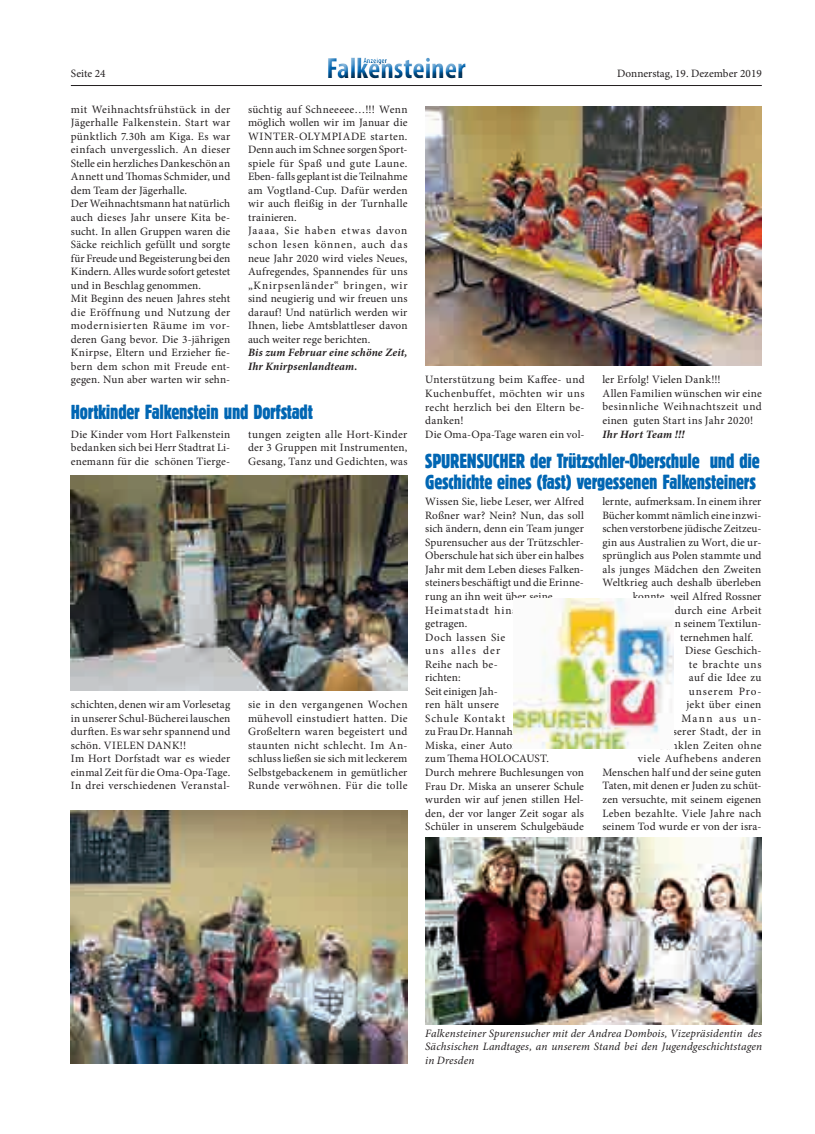
<style>
.page{position:relative;width:815px;height:1134px;background:#fff}
.page>*{position:absolute;margin:0;border:0;box-sizing:border-box;transform-origin:0 0}
.t1{font:700 condensed 29.38px "Myriad Pro";color:#0166b3}
.t2{font:21.25px/21.2px "Block D Regu Extr Cond";letter-spacing:-.01em;color:#0166b3}
.t3{font:11.25px/13.5px "Minion Pro";letter-spacing:.015em;color:#231f20}
.t4{font:italic 11.25px/13.5px "Minion Pro";letter-spacing:.01em;color:#231f20;text-align:justify}
.t5{font:italic 700 11.25px/13.5px "Minion Pro";letter-spacing:.015em;color:#231f20}
.t6{font:11.25px "Minion Pro";letter-spacing:.035em;color:#231f20}
.t7{font:11.25px "Minion Pro";letter-spacing:.045em;color:#231f20}
.t8{font:11.25px "Minion Pro";letter-spacing:.07em;color:#231f20}
.t9{font:11.25px "Minion Pro";letter-spacing:.11em;color:#231f20}
.t10{font:700 condensed 7.75px "Myriad Pro";color:#0166b3}
</style>
<div class="page">
<hr style="left:71px;top:85px;width:691px;height:1px;background:#231f20">
<div style="left:317px;top:48px;width:161px;height:39px;background:#fff"></div>
<div style="left:321px;top:52px;width:154px;height:35px;background:#231f20;opacity:.75"></div>
<img style="left:71px;top:476px;width:336px;height:215px">
<img style="left:425px;top:106px;width:337px;height:259px">
<img style="left:71px;top:811px;width:336px;height:252px">
<img style="left:425px;top:838px;width:337px;height:186px">
<img style="left:514px;top:598px;width:159px;height:150px">
<p class="t10" style="left:363px;top:56px;width:25px">Anzeiger</p>
<h1 class="t1" style="left:326px;top:50px;width:141px">Falkensteiner</h1>
<p class="t3" style="left:71px;top:67px;width:36px">Seite 24</p>
<p class="t3" style="left:617px;top:67px;width:146px">Donnerstag, 19. Dezember 2019</p>
<p class="t3" style="left:71px;top:102px;width:161px">mit Weihnachtsfrühstück in der<br>Jägerhalle Falkenstein. Start war pünktlich 7.30h am Kiga. Es war einfach unvergesslich. An dieser<br>Stelle ein herzliches Dankeschön an<br>Annett und Thomas Schmider, und dem Team der Jägerhalle.<br>Der Weihnachtsmann hat natürlich auch dieses Jahr unsere Kita be&shy;sucht. In allen Gruppen waren die<br>Säcke reichlich gefüllt und sorgte für Freude und Begeisterung bei den<br>Kindern. Alles wurde sofort getestet und in Beschlag genommen.<br>Mit Beginn des neuen Jahres steht die Eröffnung und Nutzung der modernisierten Räume im vor&shy;deren Gang bevor. Die 3-jährigen<br>Knirpse, Eltern und Erzieher fie&shy;bern dem schon mit Freude ent&shy;gegen. Nun aber warten wir sehn-</p>
<p class="t3" style="left:248px;top:102px;width:161px">süchtig auf Schneeeee…!!! Wenn möglich wollen wir im Januar die<br>WINTER-OLYMPIADE starten.<br>Denn auch im Schnee sorgen Sport&shy;spiele für Spaß und gute Laune.<br>Eben- falls geplant ist die Teilnahme am Vogtland-Cup. Dafür werden wir auch fleißig in der Turnhalle trainieren.<br>Jaaaa, Sie haben etwas davon schon lesen können, auch das neue Jahr 2020 wird vieles Neues,<br>Aufregendes, Spannendes für uns „Knirpsenländer“ bringen, wir sind neugierig und wir freuen uns darauf! Und natürlich werden wir<br>Ihnen, liebe Amtsblattleser davon auch weiter rege berichten.</p>
<p class="t5" style="left:248px;top:346px;width:161px">Bis zum Februar eine schöne Zeit,<br>Ihr Knirpsenlandteam.</p>
<h2 class="t2" style="left:71px;top:401px;width:243px">Hortkinder Falkenstein und Dorfstadt</h2>
<p class="t3" style="left:71px;top:427px;width:161px;text-align:justify">Die Kinder vom Hort Falkenstein bedanken sich bei Herr Stadtrat Li&shy;enemann für die schönen Tierge-</p>
<p class="t3" style="left:248px;top:427px;width:161px;text-align:justify">tungen zeigten alle Hort-Kinder der 3 Gruppen mit Instrumenten, Gesang, Tanz und Gedichten, was</p>
<p class="t3" style="left:71px;top:698px;width:161px">schichten, denen wir am Vorlesetag in unserer Schul-Bücherei lauschen durften. Es war sehr spannend und schön. VIELEN DANK!!<br>Im Hort Dorfstadt war es wieder einmal Zeit für die Oma-Opa-Tage.<br>In drei verschiedenen Veranstal-</p>
<p class="t3" style="left:248px;top:698px;width:161px;text-align:justify">sie in den vergangenen Wochen mühevoll einstudiert hatten. Die Großeltern waren begeistert und staunten nicht schlecht. Im An&shy;schluss ließen sie sich mit leckerem Selbstgebackenem in gemütlicher Runde verwöhnen. Für die tolle</p>
<p class="t3" style="left:425px;top:373px;width:161px">Unterstützung beim Kaffee- und<br>Kuchenbuffet, möchten wir uns recht herzlich bei den Eltern be&shy;danken!<br>Die Oma-Opa-Tage waren ein vol-</p>
<p class="t3" style="left:602px;top:373px;width:161px">ler Erfolg! Vielen Dank!!!<br>Allen Familien wünschen wir eine besinnliche Weihnachtszeit und einen guten Start ins Jahr 2020!</p>
<p class="t5" style="left:602px;top:427px;width:84px">Ihr Hort Team !!!</p>
<h2 class="t2" style="left:425px;top:450px;width:336px">SPURENSUCHER der Trützschler-Oberschule und die<br>Geschichte eines (fast) vergessenen Falkensteiners</h2>
<p class="t3" style="left:425px;top:495px;width:160px">Wissen Sie, liebe Leser, wer Alfred<br>Roßner war? Nein? Nun, das soll sich ändern, denn ein Team junger<br>Spurensucher aus der Trützschler-<br>Oberschule hat sich über ein halbes<br>Jahr mit dem Leben dieses Falken&shy;steiners beschäftigt und die Erinne&shy;rung an ihn weit über seine<br>Heimatstadt hinaus<br>getragen.<br>Doch lassen Sie<br>uns alles der<br>Reihe nach be-<br>richten:<br>Seit einigen Jah-<br>ren hält unsere<br>Schule Kontakt<br>zu Frau Dr. Hannah<br>Miska, einer Autorin<br>zum Thema HOLOCAUST.<br>Durch mehrere Buchlesungen von<br>Frau Dr. Miska an unserer Schule wurden wir auf jenen stillen Hel&shy;den, der vor langer Zeit sogar als<br>Schüler in unserem Schulgebäude</p>
<p class="t3" style="left:602px;top:495px;width:161px">lernte, aufmerksam. In einem ihrer</p>
<p class="t3" style="left:602px;top:508px;width:161px">Bücher kommt nämlich eine inzwi-</p>
<p class="t3" style="left:602px;top:522px;width:161px">schen verstorbene jüdische Zeitzeu-</p>
<p class="t3" style="left:602px;top:535px;width:161px">gin aus Australien zu Wort, die ur-</p>
<p class="t3" style="left:602px;top:549px;width:161px">sprünglich aus Polen stammte und</p>
<p class="t3" style="left:602px;top:563px;width:161px">als junges Mädchen den Zweiten</p>
<p class="t3" style="left:602px;top:576px;width:161px">Weltkrieg auch deshalb überleben</p>
<p class="t3" style="left:633px;top:590px;width:130px">konnte, weil Alfred Rossner</p>
<p class="t3" style="left:656px;top:603px;width:107px">ihr durch eine Arbeit</p>
<p class="t3" style="left:671px;top:617px;width:91px">in seinem Textilun-</p>
<p class="t3" style="left:680px;top:630px;width:75px">ternehmen half.</p>
<p class="t3" style="left:685px;top:644px;width:78px">Diese Geschich-</p>
<p class="t7" style="left:689px;top:656px;width:74px">te brachte uns</p>
<p class="t3" style="left:689px;top:671px;width:74px">auf die Idee zu</p>
<p class="t8" style="left:689px;top:684px;width:74px">unserem Pro-</p>
<p class="t3" style="left:686px;top:698px;width:77px">jekt über einen</p>
<p class="t9" style="left:681px;top:711px;width:81px">Mann aus un-</p>
<p class="t3" style="left:673px;top:725px;width:90px">serer Stadt, der in</p>
<p class="t3" style="left:659px;top:738px;width:104px">dunklen Zeiten ohne</p>
<p class="t6" style="left:638px;top:751px;width:125px">viele Aufhebens anderen</p>
<p class="t3" style="left:602px;top:766px;width:161px">Menschen half und der seine guten</p>
<p class="t3" style="left:602px;top:779px;width:161px">Taten, mit denen er Juden zu schüt-</p>
<p class="t3" style="left:602px;top:793px;width:161px">zen versuchte, mit seinem eigenen</p>
<p class="t3" style="left:602px;top:806px;width:161px">Leben bezahlte. Viele Jahre nach</p>
<p class="t3" style="left:602px;top:820px;width:161px">seinem Tod wurde er von der isra-</p>
<p class="t4" style="left:425px;top:1026px;width:338px">Falkensteiner Spurensucher mit der Andrea Dombois, Vizepräsidentin des Sächsischen Landtages, an unserem Stand bei den Jugendgeschichtstagen in Dresden</p>
</div>
